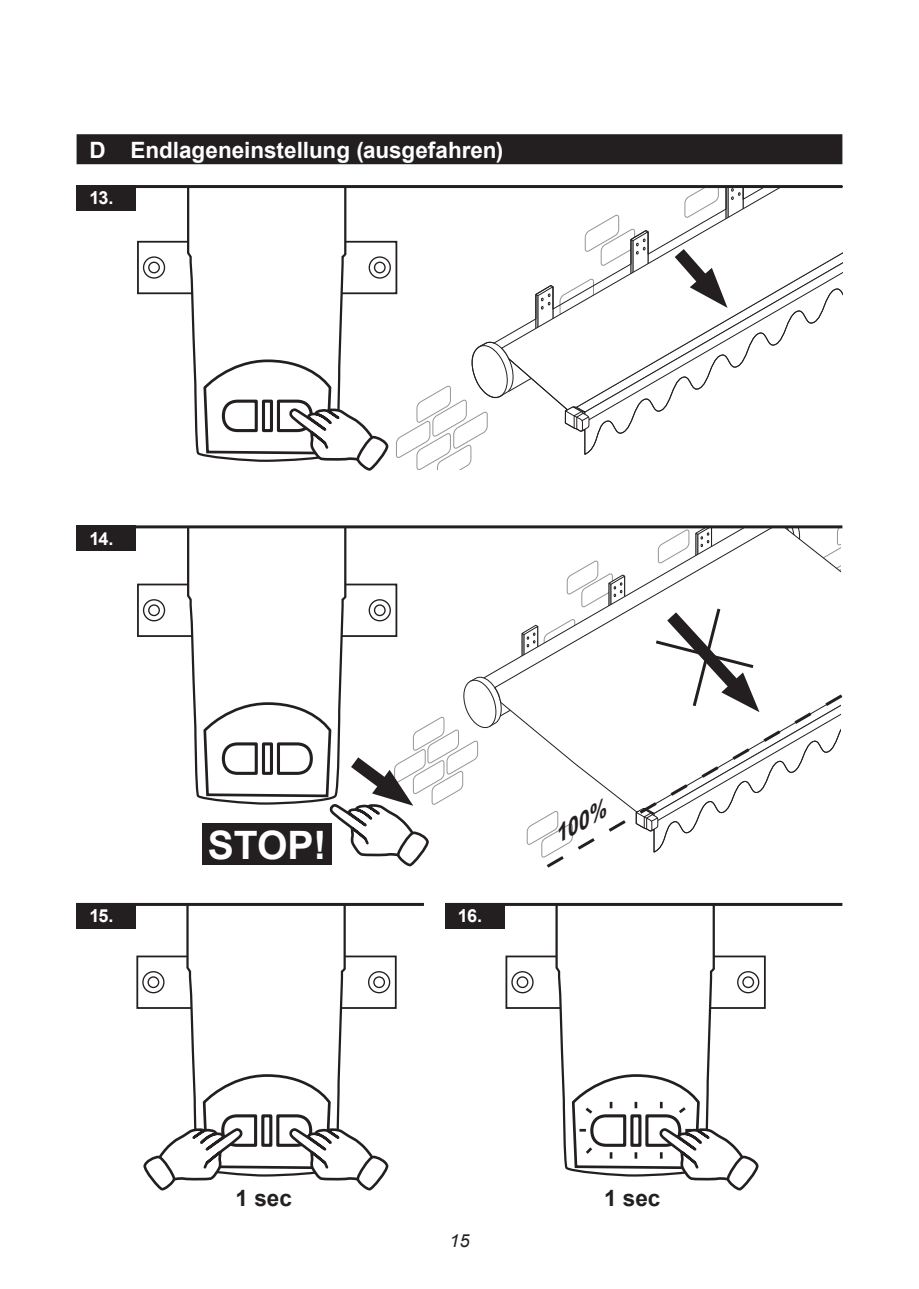
<style>
.page{position:relative;width:919px;height:1289px;background:#fff}
.page>*{position:absolute;margin:0;border:0;box-sizing:border-box;transform-origin:0 0}
.t1{font:700 39.15px "Arial";color:#fff}
._01_Headline_0S_Seit{font:700 22.5px "Arial";color:#fff}
._03_Text_an_Bildern{font:700 22.5px "Arial";color:#231f20}
.t2{font:italic 700 22.5px "Arial";color:#231f20}
._02_Subline__Nummern{font:700 18px "Arial";letter-spacing:-.05em;color:#fff}
.t3{font:italic 18px "Arial";color:#231f20}
</style>
<div class="page">
<div style="left:137px;top:241px;width:260px;height:53px;border:2px solid #231f20"></div>
<div style="left:143px;top:256px;width:22px;height:23px;border:1px solid #231f20;border-radius:50%"></div>
<div style="left:148px;top:261px;width:12px;height:12px;border:1px solid #231f20;border-radius:50%"></div>
<div style="left:368px;top:256px;width:23px;height:23px;border:1px solid #231f20;border-radius:50%"></div>
<svg style="left:186px;top:188px;width:202px;height:282px"></svg>
<svg style="left:396px;top:385px;width:76px;height:84px"></svg>
<svg style="left:463px;top:188px;width:379px;height:267px"></svg>
<svg style="left:662px;top:236px;width:66px;height:72px"></svg>
<div style="left:77px;top:134px;width:765px;height:30px;background:#231f20"></div>
<hr style="left:77px;top:185px;width:765px;height:3px;background:#231f20">
<div style="left:77px;top:185px;width:59px;height:25px;background:#231f20"></div>
<div style="left:136px;top:955px;width:260px;height:53px;border:2px solid #231f20"></div>
<div style="left:142px;top:971px;width:22px;height:22px;border:1px solid #231f20;border-radius:50%"></div>
<div style="left:368px;top:971px;width:22px;height:22px;border:1px solid #231f20;border-radius:50%"></div>
<svg style="left:527px;top:818px;width:16px;height:39px"></svg>
<svg style="left:501px;top:528px;width:339px;height:210px"></svg>
<svg style="left:635px;top:599px;width:205px;height:92px"></svg>
<svg style="left:543px;top:691px;width:300px;height:177px"></svg>
<div style="left:505px;top:955px;width:260px;height:53px;border:2px solid #231f20"></div>
<div style="left:511px;top:971px;width:22px;height:22px;border:1px solid #231f20;border-radius:50%"></div>
<div style="left:516px;top:976px;width:12px;height:12px;border:1px solid #231f20;border-radius:50%"></div>
<div style="left:737px;top:971px;width:22px;height:22px;border:1px solid #231f20;border-radius:50%"></div>
<div style="left:137px;top:583px;width:260px;height:54px;border:2px solid #231f20"></div>
<div style="left:143px;top:599px;width:22px;height:22px;border:1px solid #231f20;border-radius:50%"></div>
<div style="left:148px;top:604px;width:12px;height:12px;border:1px solid #231f20;border-radius:50%"></div>
<hr style="left:77px;top:525px;width:765px;height:3px;background:#231f20">
<div style="left:77px;top:525px;width:59px;height:26px;background:#231f20"></div>
<hr style="left:77px;top:902px;width:347px;height:3px;background:#231f20">
<div style="left:77px;top:902px;width:59px;height:26px;background:#231f20"></div>
<hr style="left:445px;top:902px;width:397px;height:3px;background:#231f20">
<div style="left:445px;top:902px;width:59px;height:26px;background:#231f20"></div>
<svg style="left:186px;top:528px;width:315px;height:338px"></svg>
<svg style="left:554px;top:905px;width:204px;height:285px"></svg>
<svg style="left:143px;top:905px;width:245px;height:285px"></svg>
<p class="_01_Headline_0S_Seit" style="left:89px;top:134px;width:415px">D Endlageneinstellung (ausgefahren)</p>
<p class="_02_Subline__Nummern" style="left:89px;top:185px;width:26px">13.</p>
<p class="_02_Subline__Nummern" style="left:89px;top:525px;width:26px">14.</p>
<p class="t1" style="left:208px;top:817px;width:120px">STOP!</p>
<p class="_02_Subline__Nummern" style="left:89px;top:903px;width:26px">15.</p>
<p class="_02_Subline__Nummern" style="left:458px;top:903px;width:26px">16.</p>
<p class="t2" style="left:545px;top:823px;width:59px;rotate:-30deg">100%</p>
<p class="_03_Text_an_Bildern" style="left:235px;top:1182px;width:58px">1 sec</p>
<p class="t3" style="left:449px;top:1228px;width:22px">15</p>
<p class="_03_Text_an_Bildern" style="left:604px;top:1182px;width:58px">1 sec</p>
</div>
